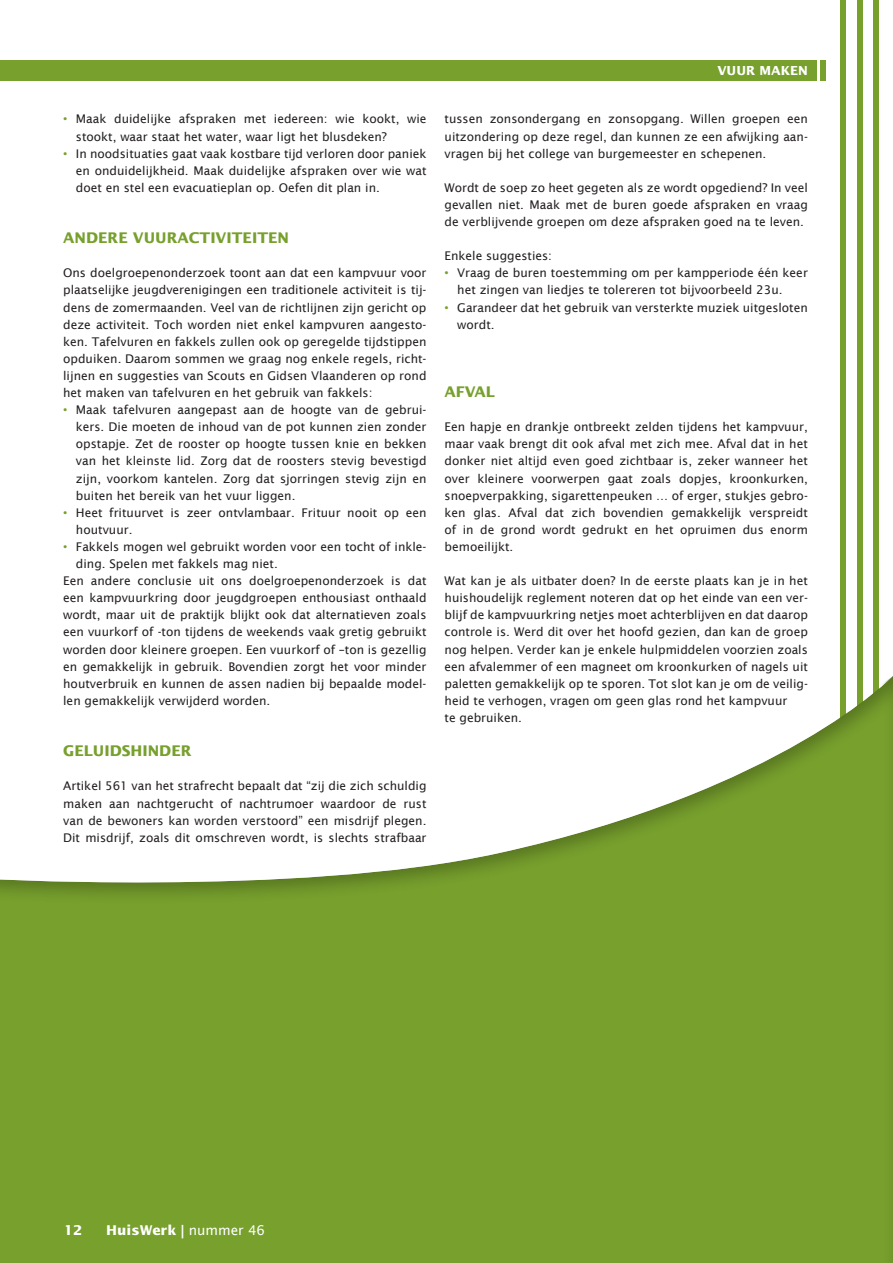
<style>
.page{position:relative;width:893px;height:1263px;background:#fff}
.page>*{position:absolute;margin:0;border:0;box-sizing:border-box;transform-origin:0 0}
.broodtekst_-_titles{font:700 14.7px "Lucida Sans Std";color:#77a02d}
.pagina{font:700 13.5px "Lucida Sans Std";color:#fff}
.dossier_header{font:700 12.45px "Lucida Sans Std";color:#fff}
.broodtekst{font:12px/17.1px "Lucida Sans";color:#231f20;text-align:justify}
.s1{font-family:"Arial";color:#77a02d}
.s2{font-family:"Lucida Sans";font-weight:400}
</style>
<div class="page">
<svg style="left:816px;top:0;width:58px;height:674px"></svg>
<div style="left:874px;top:0;width:5px;height:791px;background:#77a02d"></div>
<div style="left:857px;top:0;width:5px;height:791px;background:#77a02d"></div>
<div style="left:840px;top:0;width:6px;height:791px;background:#77a02d"></div>
<div style="left:0;top:674px;width:893px;height:589px;background:#231f20;opacity:.3"></div>
<div style="left:0;top:60px;width:816px;height:21px;background:#77a02d"></div>
<div style="left:820px;top:60px;width:5px;height:21px;background:#77a02d"></div>
<p class="broodtekst" style="left:76px;top:111px;width:352px;text-indent:-13px"><span class="s1">•</span> Maak duidelijke afspraken met iedereen: wie kookt, wie stookt, waar staat het water, waar ligt het blusdeken?</p>
<p class="broodtekst" style="left:76px;top:145px;width:352px;text-indent:-13px"><span class="s1">•</span> In noodsituaties gaat vaak kostbare tijd verloren door paniek en onduidelijkheid. Maak duidelijke afspraken over wie wat doet en stel een evacuatieplan op. Oefen dit plan in.</p>
<p class="broodtekst_-_titles" style="left:63px;top:230px;width:227px">ANDERE VUURACTIVITEITEN</p>
<p class="broodtekst" style="left:63px;top:264px;width:365px">Ons doelgroepenonderzoek toont aan dat een kampvuur voor plaatselijke jeugdverenigingen een traditionele activiteit is tij&shy;dens de zomermaanden. Veel van de richtlijnen zijn gericht op deze activiteit. Toch worden niet enkel kampvuren aangesto&shy;ken. Tafelvuren en fakkels zullen ook op geregelde tijdstippen opduiken. Daarom sommen we graag nog enkele regels, richt&shy;lijnen en suggesties van Scouts en Gidsen Vlaanderen op rond het maken van tafelvuren en het gebruik van fakkels:</p>
<p class="broodtekst" style="left:76px;top:401px;width:352px;text-indent:-13px"><span class="s1">•</span> Maak tafelvuren aangepast aan de hoogte van de gebrui&shy;kers. Die moeten de inhoud van de pot kunnen zien zonder opstapje. Zet de rooster op hoogte tussen knie en bekken van het kleinste lid. Zorg dat de roosters stevig bevestigd zijn, voorkom kantelen. Zorg dat sjorringen stevig zijn en buiten het bereik van het vuur liggen.</p>
<p class="broodtekst" style="left:76px;top:504px;width:352px;text-indent:-13px"><span class="s1">•</span> Heet frituurvet is zeer ontvlambaar. Frituur nooit op een houtvuur.</p>
<p class="broodtekst" style="left:76px;top:538px;width:352px;text-indent:-13px"><span class="s1">•</span> Fakkels mogen wel gebruikt worden voor een tocht of inkle&shy;ding. Spelen met fakkels mag niet.</p>
<p class="broodtekst" style="left:63px;top:572px;width:365px">Een andere conclusie uit ons doelgroepenonderzoek is dat een kampvuurkring door jeugdgroepen enthousiast onthaald wordt, maar uit de praktijk blijkt ook dat alternatieven zoals een vuurkorf of -ton tijdens de weekends vaak gretig gebruikt worden door kleinere groepen. Een vuurkorf of –ton is gezellig en gemakkelijk in gebruik. Bovendien zorgt het voor minder houtverbruik en kunnen de assen nadien bij bepaalde model&shy;len gemakkelijk verwijderd worden.</p>
<p class="broodtekst_-_titles" style="left:63px;top:743px;width:130px">GELUIDSHINDER</p>
<p class="broodtekst" style="left:63px;top:777px;width:365px">Artikel 561 van het strafrecht bepaalt dat “zij die zich schuldig maken aan nachtgerucht of nachtrumoer waardoor de rust van de bewoners kan worden verstoord” een misdrijf plegen.<br>Dit misdrijf, zoals dit omschreven wordt, is slechts strafbaar</p>
<p class="dossier_header" style="left:717px;top:64px;width:92px">VUUR MAKEN</p>
<p class="broodtekst" style="left:445px;top:111px;width:365px">tussen zonsondergang en zonsopgang. Willen groepen een uitzondering op deze regel, dan kunnen ze een afwijking aan&shy;vragen bij het college van burgemeester en schepenen.</p>
<p class="broodtekst" style="left:445px;top:179px;width:365px">Wordt de soep zo heet gegeten als ze wordt opgediend? In veel gevallen niet. Maak met de buren goede afspraken en vraag de verblijvende groepen om deze afspraken goed na te leven.</p>
<p class="broodtekst" style="left:445px;top:247px;width:109px">Enkele suggesties:</p>
<p class="broodtekst" style="left:457px;top:264px;width:352px;text-indent:-13px"><span class="s1">•</span> Vraag de buren toestemming om per kampperiode één keer het zingen van liedjes te tolereren tot bijvoorbeeld 23u.</p>
<p class="broodtekst" style="left:457px;top:299px;width:352px;text-indent:-13px"><span class="s1">•</span> Garandeer dat het gebruik van versterkte muziek uitgesloten wordt.</p>
<p class="broodtekst_-_titles" style="left:445px;top:383px;width:52px">AFVAL</p>
<p class="broodtekst" style="left:445px;top:418px;width:365px">Een hapje en drankje ontbreekt zelden tijdens het kampvuur, maar vaak brengt dit ook afval met zich mee. Afval dat in het donker niet altijd even goed zichtbaar is, zeker wanneer het over kleinere voorwerpen gaat zoals dopjes, kroonkurken, snoepverpakking, sigarettenpeuken … of erger, stukjes gebro&shy;ken glas. Afval dat zich bovendien gemakkelijk verspreidt of in de grond wordt gedrukt en het opruimen dus enorm bemoeilijkt.</p>
<p class="broodtekst" style="left:445px;top:572px;width:365px">Wat kan je als uitbater doen? In de eerste plaats kan je in het huishoudelijk reglement noteren dat op het einde van een ver&shy;blijf de kampvuurkring netjes moet achterblijven en dat daarop controle is. Werd dit over het hoofd gezien, dan kan de groep nog helpen. Verder kan je enkele hulpmiddelen voorzien zoals een afvalemmer of een magneet om kroonkurken of nagels uit paletten gemakkelijk op te sporen. Tot slot kan je om de veilig&shy;heid te verhogen, vragen om geen glas rond het kampvuur</p>
<p class="broodtekst" style="left:445px;top:709px;width:79px">te gebruiken.</p>
<p class="pagina" style="left:64px;top:1222px;width:20px">12</p>
<p class="pagina" style="left:106px;top:1222px;width:160px">HuisWerk | <span class="s2">nummer 46</span></p>
</div>
